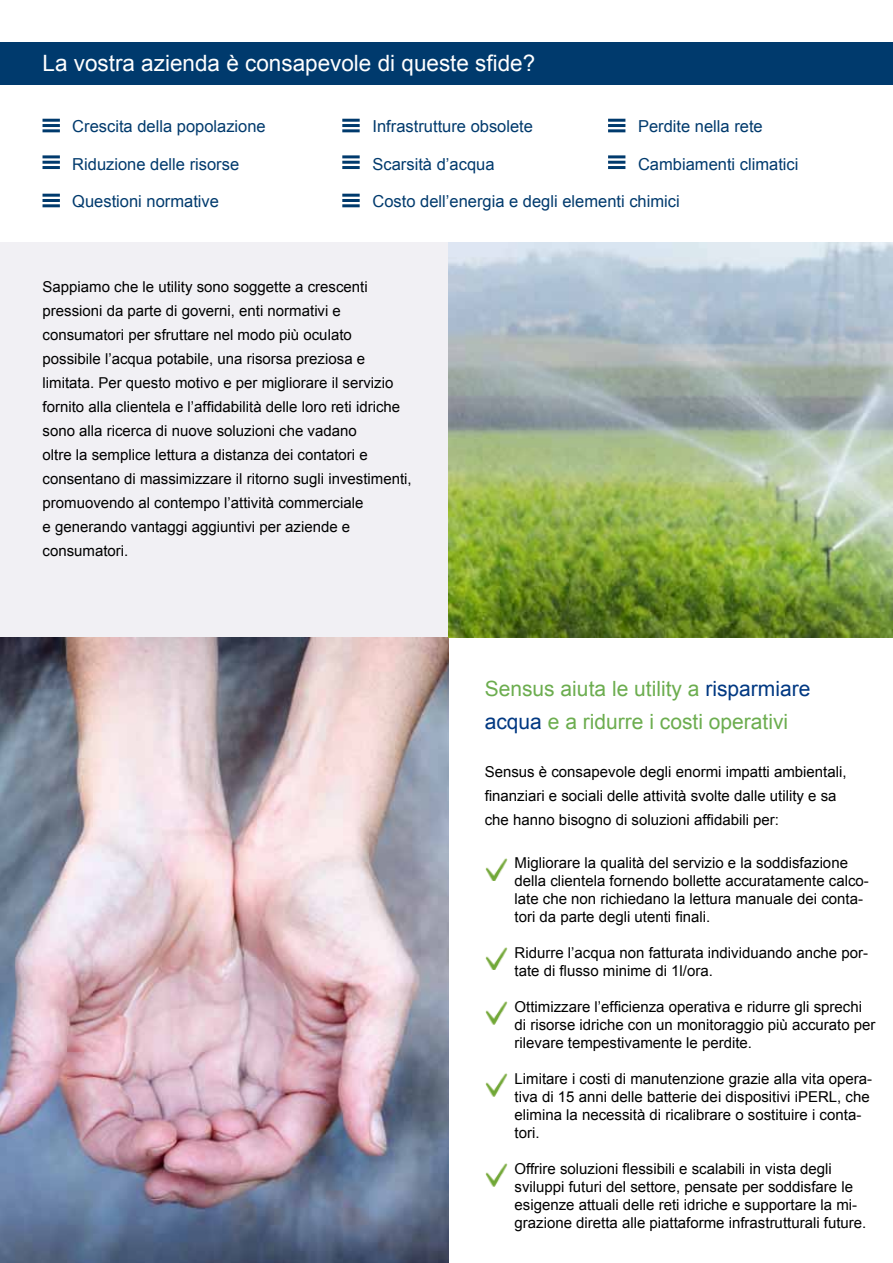
<style>
.page{position:relative;width:893px;height:1263px;background:#fff}
.page>*{position:absolute;margin:0;border:0;box-sizing:border-box;transform-origin:0 0}
.t1{font:22.5px "Arial";color:#fff}
.t2{font:21px/33px "Arial";color:#6cad4f}
.t3{font:16.5px "Arial";color:#003a6d}
.t4{font:15px/24px "Arial";color:#000}
.s1{color:#003882}
</style>
<div class="page">
<div style="left:0;top:242px;width:463px;height:396px;background:#f1f0f4"></div>
<div style="left:0;top:43px;width:893px;height:42px;background:#003a6d"></div>
<hr style="left:43px;top:119px;width:17px;height:3px;background:#003a6d">
<hr style="left:43px;top:124px;width:17px;height:3px;background:#003a6d">
<hr style="left:43px;top:129px;width:17px;height:3px;background:#003a6d">
<hr style="left:342px;top:119px;width:18px;height:3px;background:#003a6d">
<hr style="left:342px;top:124px;width:18px;height:3px;background:#003a6d">
<hr style="left:342px;top:129px;width:18px;height:3px;background:#003a6d">
<hr style="left:608px;top:119px;width:17px;height:3px;background:#003a6d">
<hr style="left:608px;top:124px;width:17px;height:3px;background:#003a6d">
<hr style="left:608px;top:129px;width:17px;height:3px;background:#003a6d">
<hr style="left:43px;top:155px;width:17px;height:3px;background:#003a6d">
<hr style="left:43px;top:161px;width:17px;height:3px;background:#003a6d">
<hr style="left:43px;top:166px;width:17px;height:3px;background:#003a6d">
<hr style="left:342px;top:155px;width:18px;height:3px;background:#003a6d">
<hr style="left:342px;top:161px;width:18px;height:3px;background:#003a6d">
<hr style="left:342px;top:166px;width:18px;height:3px;background:#003a6d">
<hr style="left:608px;top:155px;width:17px;height:3px;background:#003a6d">
<hr style="left:608px;top:161px;width:17px;height:3px;background:#003a6d">
<hr style="left:608px;top:166px;width:17px;height:3px;background:#003a6d">
<hr style="left:43px;top:194px;width:17px;height:3px;background:#003a6d">
<hr style="left:43px;top:199px;width:17px;height:3px;background:#003a6d">
<hr style="left:43px;top:204px;width:17px;height:3px;background:#003a6d">
<hr style="left:342px;top:194px;width:18px;height:3px;background:#003a6d">
<hr style="left:342px;top:199px;width:18px;height:3px;background:#003a6d">
<hr style="left:342px;top:204px;width:18px;height:3px;background:#003a6d">
<img style="left:0;top:638px;width:449px;height:625px">
<img style="left:485px;top:858px;width:23px;height:23px">
<img style="left:485px;top:947px;width:23px;height:22px">
<img style="left:485px;top:1001px;width:23px;height:23px">
<img style="left:485px;top:1073px;width:23px;height:23px">
<img style="left:485px;top:1163px;width:23px;height:23px">
<img style="left:449px;top:242px;width:444px;height:396px">
<h1 class="t1" style="left:43px;top:48px;width:494px">La vostra azienda è consapevole di queste sfide?</h1>
<p class="t3" style="left:72px;top:115px;width:195px">Crescita della popolazione</p>
<p class="t3" style="left:373px;top:115px;width:162px">Infrastrutture obsolete</p>
<p class="t3" style="left:638px;top:115px;width:126px">Perdite nella rete</p>
<p class="t3" style="left:72px;top:153px;width:168px">Riduzione delle risorse</p>
<p class="t3" style="left:373px;top:153px;width:123px">Scarsità d’acqua</p>
<p class="t3" style="left:638px;top:153px;width:162px">Cambiamenti climatici</p>
<p class="t3" style="left:72px;top:191px;width:148px">Questioni normative</p>
<p class="t3" style="left:373px;top:191px;width:309px">Costo dell’energia e degli elementi chimici</p>
<p class="t4" style="left:43px;top:274px;width:371px">Sappiamo che le utility sono soggette a crescenti pressioni da parte di governi, enti normativi e consumatori per sfruttare nel modo più oculato possibile l’acqua potabile, una risorsa preziosa e limitata. Per questo motivo e per migliorare il servizio fornito alla clientela e l’affidabilità delle loro reti idriche sono alla ricerca di nuove soluzioni che vadano<br>oltre la semplice lettura a distanza dei contatori e consentano di massimizzare il ritorno sugli investimenti, promuovendo al contempo l’attività commerciale<br>e generando vantaggi aggiuntivi per aziende e consumatori.</p>
<h2 class="t2" style="left:485px;top:672px;width:327px">Sensus aiuta le utility a <span class="s1">risparmiare acqua</span> e a ridurre i costi operativi</h2>
<p class="t4" style="left:485px;top:759px;width:363px">Sensus è consapevole degli enormi impatti ambientali, finanziari e sociali delle attività svolte dalle utility e sa che hanno bisogno di soluzioni affidabili per:</p>
<p class="t4" style="left:514px;top:854px;width:356px;line-height:18px">Migliorare la qualità del servizio e la soddisfazione della clientela fornendo bollette accuratamente calco&shy;late che non richiedano la lettura manuale dei conta&shy;tori da parte degli utenti finali.</p>
<p class="t4" style="left:514px;top:944px;width:355px;line-height:18px">Ridurre l’acqua non fatturata individuando anche por&shy;tate di flusso minime di 1l/ora.</p>
<p class="t4" style="left:514px;top:998px;width:362px;line-height:18px">Ottimizzare l’efficienza operativa e ridurre gli sprechi di risorse idriche con un monitoraggio più accurato per rilevare tempestivamente le perdite.</p>
<p class="t4" style="left:514px;top:1070px;width:359px;line-height:18px">Limitare i costi di manutenzione grazie alla vita opera&shy;tiva di 15 anni delle batterie dei dispositivi iPERL, che elimina la necessità di ricalibrare o sostituire i conta&shy;tori.</p>
<p class="t4" style="left:514px;top:1160px;width:353px;line-height:18px">Offrire soluzioni flessibili e scalabili in vista degli sviluppi futuri del settore, pensate per soddisfare le esigenze attuali delle reti idriche e supportare la mi&shy;grazione diretta alle piattaforme infrastrutturali future.</p>
</div>
